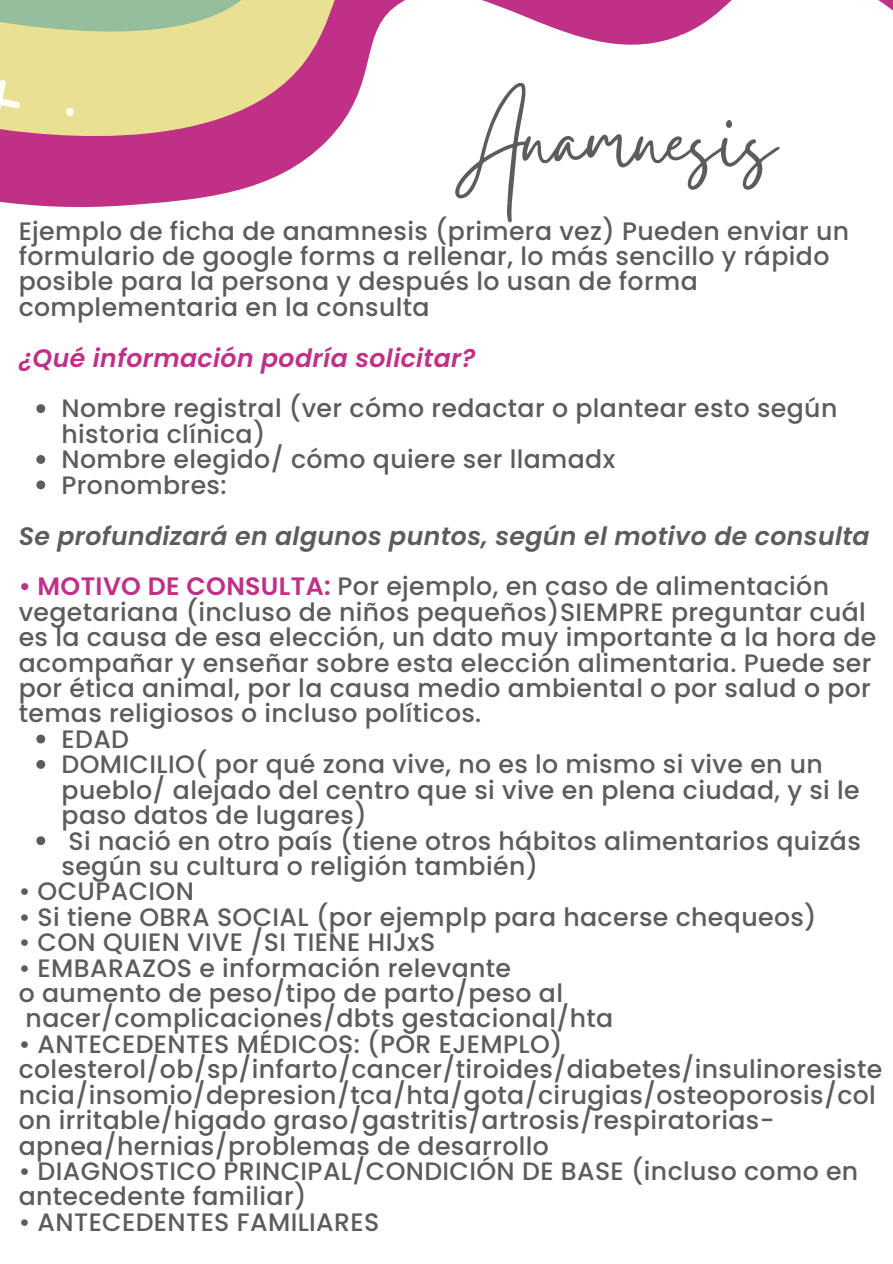
<style>
.page{position:relative;width:893px;height:1264px;background:#fff}
.page>*{position:absolute;margin:0;border:0;box-sizing:border-box;transform-origin:0 0}
.t1{font:106.35px "Gistesy";color:#5b5c5b}
.t2{font:500 25.2px/25.3px "Poppins";letter-spacing:.015em;color:#5b5c5b}
.t3{font:italic 600 25.2px "Poppins";letter-spacing:.015em;color:#5b5c5b}
.t4{font:italic 600 25.2px "Poppins";letter-spacing:.015em;color:#c03086}
.s1{font-weight:600;color:#c03086}
</style>
<div class="page">
<svg style="left:0;top:0;width:892px;height:207px"></svg>
<svg style="left:36px;top:404px;width:9px;height:9px"></svg>
<svg style="left:36px;top:455px;width:9px;height:9px"></svg>
<svg style="left:36px;top:480px;width:9px;height:9px"></svg>
<svg style="left:36px;top:734px;width:9px;height:9px"></svg>
<svg style="left:36px;top:760px;width:9px;height:8px"></svg>
<svg style="left:36px;top:836px;width:9px;height:9px"></svg>
<h1 class="t1" style="left:456px;top:67px;width:321px">Anamnesis</h1>
<p class="t2" style="left:19px;top:218px;width:832px">Ejemplo de ficha de anamnesis (primera vez) Pueden enviar un formulario de google forms a rellenar, lo más sencillo y rápido posible para la persona y después lo usan de forma complementaria en la consulta</p>
<p class="t4" style="left:19px;top:340px;width:458px">¿Qué información podría solicitar?</p>
<p class="t2" style="left:62px;top:396px;width:777px">Nombre registral (ver cómo redactar o plantear esto según historia clínica)<br>Nombre elegido/ cómo quiere ser llamadx<br>Pronombres:</p>
<p class="t3" style="left:19px;top:518px;width:852px">Se profundizará en algunos puntos, según el motivo de consulta</p>
<p class="t2" style="left:19px;top:574px;width:859px"><span class="s1">• MOTIVO DE CONSULTA:</span> Por ejemplo, en caso de alimentación vegetariana (incluso de niños pequeños)SIEMPRE preguntar cuál es la causa de esa elección, un dato muy importante a la hora de acompañar y enseñar sobre esta elección alimentaria. Puede ser por ética animal, por la causa medio ambiental o por salud o por temas religiosos o incluso políticos.</p>
<p class="t2" style="left:62px;top:726px;width:800px">EDAD<br>DOMICILIO( por qué zona vive, no es lo mismo si vive en un pueblo/ alejado del centro que si vive en plena ciudad, y si le paso datos de lugares)<br>Si nació en otro país (tiene otros hábitos alimentarios quizás según su cultura o religión también)</p>
<p class="t2" style="left:19px;top:878px;width:177px">• OCUPACION</p>
<p class="t2" style="left:19px;top:904px;width:799px">• Si tiene OBRA SOCIAL (por ejemplp para hacerse chequeos)</p>
<p class="t2" style="left:19px;top:929px;width:418px">• CON QUIEN VIVE /SI TIENE HIJxS</p>
<p class="t2" style="left:19px;top:955px;width:596px">• EMBARAZOS e información relevante<br>o aumento de peso/tipo de parto/peso al nacer/complicaciones/dbts gestacional/hta</p>
<p class="t2" style="left:19px;top:1031px;width:865px">• ANTECEDENTES MÉDICOS: (POR EJEMPLO) colesterol/ob/sp/infarto/cancer/tiroides/diabetes/insulinoresiste ncia/insomio/depresion/tca/hta/gota/cirugias/osteoporosis/col on irritable/higado graso/gastritis/artrosis/respiratorias&shy;apnea/hernias/problemas de desarrollo</p>
<p class="t2" style="left:19px;top:1158px;width:841px">• DIAGNOSTICO PRINCIPAL/CONDICIÓN DE BASE (incluso como en antecedente familiar)</p>
<p class="t2" style="left:19px;top:1209px;width:362px">• ANTECEDENTES FAMILIARES</p>
</div>
